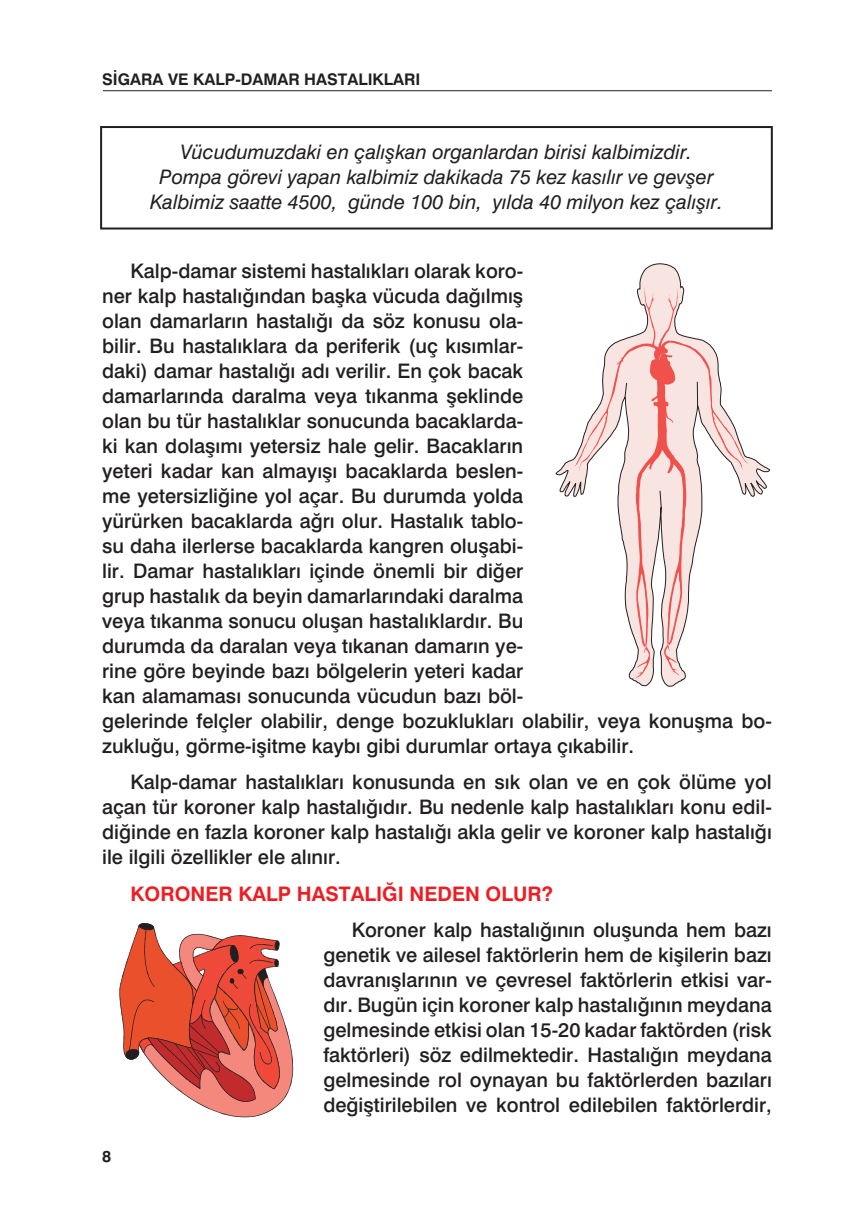
<style>
.page{position:relative;width:857px;height:1225px;background:#fff}
.page>*{position:absolute;margin:0;border:0;box-sizing:border-box;transform-origin:0 0}
.t1{font:20px/25px "Helvetica OTF";color:#231f20;text-align:justify}
.t2{font:italic 20px "Helvetica OTF";color:#231f20}
.t3{font:700 20px "Helvetica OTF";color:#ee1d23}
.t4{font:700 16px "Helvetica OTF";color:#231f20}
</style>
<div class="page">
<hr style="left:103px;top:90px;width:668px;height:1px;background:#231f20">
<div style="left:100px;top:126px;width:672px;height:103px;border:2px solid #231f20"></div>
<svg style="left:119px;top:923px;width:174px;height:194px"></svg>
<svg style="left:555px;top:264px;width:214px;height:422px"></svg>
<svg style="left:574px;top:286px;width:174px;height:392px"></svg>
<p class="t4" style="left:102px;top:70px;width:319px">SİGARA VE KALP-DAMAR HASTALIKLARI</p>
<p class="t2" style="left:181px;top:140px;width:512px">Vücudumuzdaki en çalışkan organlardan birisi kalbimizdir.</p>
<p class="t2" style="left:159px;top:165px;width:555px">Pompa görevi yapan kalbimiz dakikada 75 kez kasılır ve gevşer</p>
<p class="t2" style="left:150px;top:190px;width:574px">Kalbimiz saatte 4500, günde 100 bin, yılda 40 milyon kez çalışır.</p>
<p class="t1" style="left:102px;top:258px;width:670px;text-align:left;text-indent:28px">Kalp-damar sistemi hastalıkları olarak koro-<br>ner kalp hastalığından başka vücuda dağılmış<br>olan damarların hastalığı da söz konusu ola-<br>bilir. Bu hastalıklara da periferik (uç kısımlar-<br>daki) damar hastalığı adı verilir. En çok bacak<br>damarlarında daralma veya tıkanma şeklinde<br>olan bu tür hastalıklar sonucunda bacaklarda-<br>ki kan dolaşımı yetersiz hale gelir. Bacakların<br>yeteri kadar kan almayışı bacaklarda beslen-<br>me yetersizliğine yol açar. Bu durumda yolda<br>yürürken bacaklarda ağrı olur. Hastalık tablo-<br>su daha ilerlerse bacaklarda kangren oluşabi-<br>lir. Damar hastalıkları içinde önemli bir diğer<br>grup hastalık da beyin damarlarındaki daralma<br>veya tıkanma sonucu oluşan hastalıklardır. Bu<br>durumda da daralan veya tıkanan damarın ye-<br>rine göre beyinde bazı bölgelerin yeteri kadar<br>kan alamaması sonucunda vücudun bazı böl-<br>gelerinde felçler olabilir, denge bozuklukları olabilir, veya konuşma bo&shy;zukluğu, görme-işitme kaybı gibi durumlar ortaya çıkabilir.</p>
<p class="t1" style="left:102px;top:769px;width:671px;text-indent:28px">Kalp-damar hastalıkları konusunda en sık olan ve en çok ölüme yol açan tür koroner kalp hastalığıdır. Bu nedenle kalp hastalıkları konu edil&shy;diğinde en fazla koroner kalp hastalığı akla gelir ve koroner kalp hastalığı ile ilgili özellikler ele alınır.</p>
<p class="t3" style="left:130px;top:881px;width:423px">KORONER KALP HASTALIĞI NEDEN OLUR?</p>
<p class="t1" style="left:323px;top:917px;width:450px;text-indent:28px">Koroner kalp hastalığının oluşunda hem bazı genetik ve ailesel faktörlerin hem de kişilerin bazı davranışlarının ve çevresel faktörlerin etkisi var&shy;dır. Bugün için koroner kalp hastalığının meydana gelmesinde etkisi olan 15-20 kadar faktörden (risk faktörleri) söz edilmektedir. Hastalığın meydana gelmesinde rol oynayan bu faktörlerden bazıları değiştirilebilen ve kontrol edilebilen faktörlerdir,</p>
</div>
